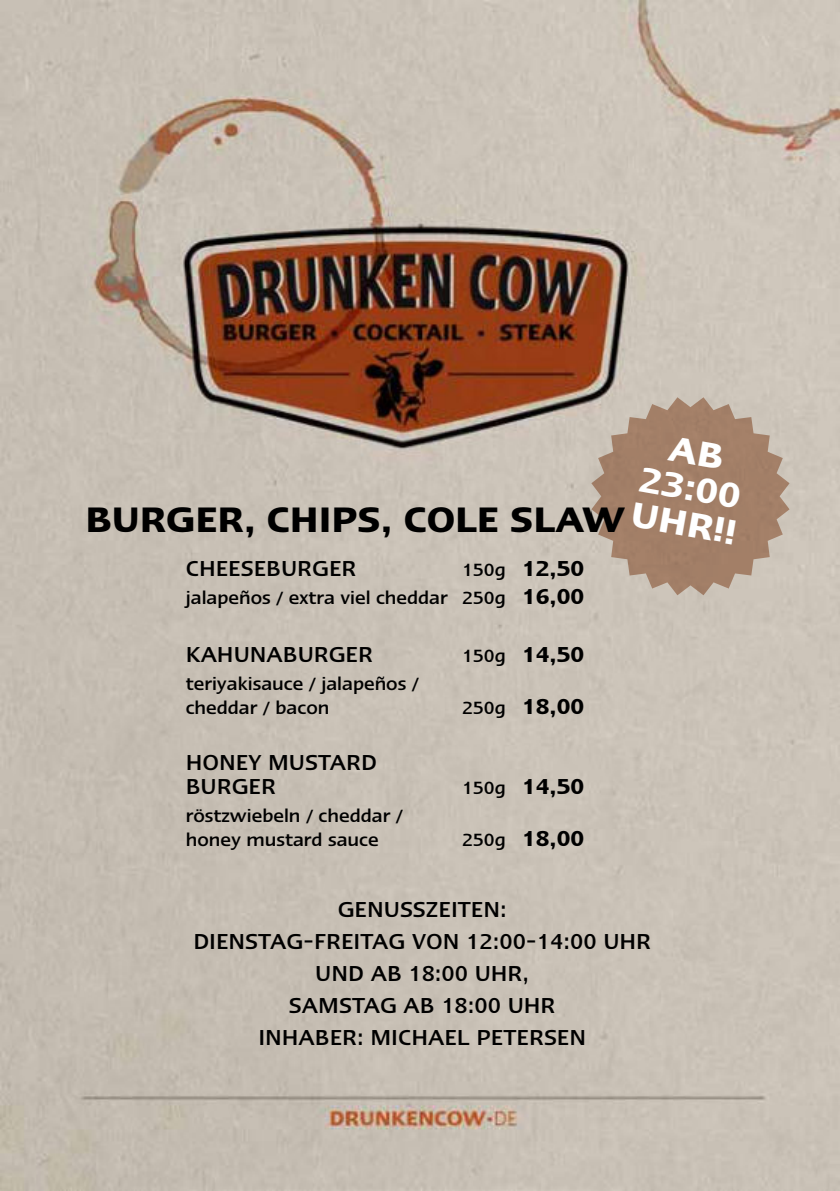
<style>
.page{position:relative;width:840px;height:1191px;background:#fff}
.page>*{position:absolute;margin:0;border:0;box-sizing:border-box;transform-origin:0 0}
.t1{font:600 36px "Ergo LT Pro";color:#000}
.t2{font:600 36px/36px "Ergo LT Pro";color:#fff;text-align:center}
.t3{font:500 22px/32px "Ergo LT Pro";color:#000;text-align:center}
.t4{font:600 22px "Ergo LT Pro";color:#000}
.t5{font:500 18px/24px "Ergo LT Pro";color:#000}
.s1{font-weight:500;font-size:18px}
.s2{font-weight:600;font-size:22px}
</style>
<div class="page">
<img style="left:0;top:0;width:839px;height:1190px">
<svg style="left:591px;top:397px;width:198px;height:198px;background:#ae937f"></svg>
<h1 class="t2" style="left:646px;top:424px;width:108px;rotate:10deg">AB<br>23:00<br>UHR!!</h1>
<h1 class="t1" style="left:85px;top:501px;width:540px">BURGER, CHIPS, COLE SLAW</h1>
<p class="t3" style="left:186px;top:552px;width:172px">CHEESEBURGER</p>
<p class="t4" style="left:462px;top:556px;width:124px"><span class="s1">150g</span> 12,50</p>
<p class="t5" style="left:186px;top:585px;width:399px">jalapeños / extra viel cheddar 250g <span class="s2">16,00</span></p>
<p class="t3" style="left:186px;top:638px;width:189px">KAHUNABURGER</p>
<p class="t4" style="left:462px;top:643px;width:124px"><span class="s1">150g</span> 14,50</p>
<p class="t5" style="left:186px;top:672px;width:234px">teriyakisauce / jalapeños / cheddar / bacon</p>
<p class="t4" style="left:462px;top:695px;width:124px"><span class="s1">250g</span> 18,00</p>
<p class="t3" style="left:186px;top:750px;width:193px;line-height:24px;text-align:left">HONEY MUSTARD<br>BURGER</p>
<p class="t5" style="left:186px;top:804px;width:218px">röstzwiebeln / cheddar / honey mustard sauce</p>
<p class="t4" style="left:462px;top:775px;width:124px"><span class="s1">150g</span> 14,50</p>
<p class="t4" style="left:462px;top:827px;width:124px"><span class="s1">250g</span> 18,00</p>
<p class="t3" style="left:193px;top:893px;width:459px">GENUSSZEITEN:<br>DIENSTAG-FREITAG VON 12:00-14:00 UHR<br>UND AB 18:00 UHR,<br>SAMSTAG AB 18:00 UHR<br>INHABER: MICHAEL PETERSEN</p>
</div>
